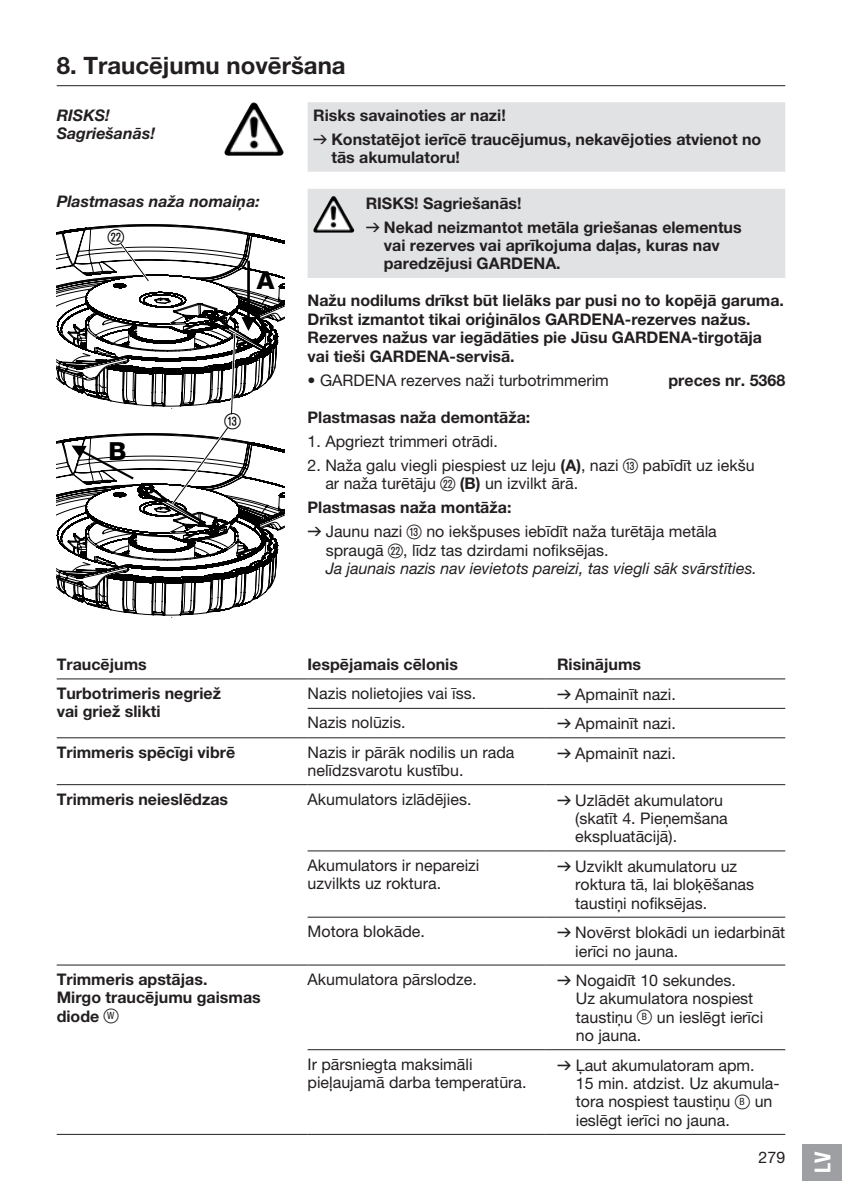
<style>
.page{position:relative;width:842px;height:1191px;background:#fff}
.page>*{position:absolute;margin:0;border:0;box-sizing:border-box;transform-origin:0 0}
.t1{font:800 25px "GARDENA Pro";color:#000}
.t2{font:700 24px "GARDENA Pro";color:#231f20}
.t3{font:22px "Ziffernim Kreisund Quadrat BQ";color:#000}
.t4{font:22px "GARDENA Pro Bo Cond";color:#fff}
.t5{font:16px/18.4px "GARDENA Pro";color:#231f20}
.t6{font:700 16px/18.4px "GARDENA Pro";color:#231f20}
.t7{font:italic 16px/18.4px "GARDENA Pro";color:#231f20}
.t8{font:italic 700 16px/18.4px "GARDENA Pro";color:#231f20}
.s1{font-family:"Formdruck";font-weight:400}
.s2{font-weight:700}
.s3{font-family:"Ziffernim Kreisund Quadrat BQ";font-size:20px}
.s4{font-family:"Formdruck"}
.s5{font-style:normal}
.s6{font-family:"Ziffernim Kreisund Quadrat BQ";font-style:normal;font-size:20px}
.s7{font-family:"Ziffernim Kreisund Quadrat BQ";font-weight:400;font-size:20px}
</style>
<div class="page">
<svg style="left:308px;top:102px;width:477px;height:176px;background:#e3e4e5"></svg>
<hr style="left:57px;top:85px;width:728px;height:1px;background:#231f20">
<img style="left:226px;top:103px;width:27px;height:44px">
<svg style="left:57px;top:224px;width:228px;height:394px"></svg>
<img style="left:315px;top:196px;width:18px;height:31px">
<hr style="left:57px;top:678px;width:251px;height:1px;background:#231f20">
<hr style="left:308px;top:678px;width:238px;height:1px;background:#231f20">
<hr style="left:546px;top:678px;width:239px;height:1px;background:#231f20">
<hr style="left:308px;top:708px;width:238px;height:1px;background:#231f20">
<hr style="left:546px;top:708px;width:239px;height:1px;background:#231f20">
<hr style="left:57px;top:737px;width:251px;height:1px;background:#231f20">
<hr style="left:308px;top:737px;width:238px;height:1px;background:#231f20">
<hr style="left:546px;top:737px;width:239px;height:1px;background:#231f20">
<hr style="left:308px;top:916px;width:238px;height:1px;background:#231f20">
<hr style="left:546px;top:916px;width:239px;height:1px;background:#231f20">
<hr style="left:308px;top:964px;width:238px;height:1px;background:#231f20">
<hr style="left:546px;top:964px;width:239px;height:1px;background:#231f20">
<hr style="left:308px;top:1049px;width:238px;height:1px;background:#231f20">
<hr style="left:546px;top:1049px;width:239px;height:1px;background:#231f20">
<hr style="left:57px;top:1134px;width:251px;height:1px;background:#231f20">
<hr style="left:308px;top:1134px;width:238px;height:1px;background:#231f20">
<hr style="left:546px;top:1134px;width:239px;height:1px;background:#231f20">
<hr style="left:57px;top:784px;width:251px;height:1px;background:#231f20">
<hr style="left:308px;top:784px;width:238px;height:1px;background:#231f20">
<hr style="left:546px;top:784px;width:239px;height:1px;background:#231f20">
<hr style="left:308px;top:850px;width:238px;height:1px;background:#231f20">
<hr style="left:546px;top:850px;width:239px;height:1px;background:#231f20">
<hr style="left:57px;top:964px;width:251px;height:1px;background:#231f20">
<div style="left:802px;top:1143px;width:40px;height:37px;background:#9d9fa2"></div>
<h2 class="t2" style="left:57px;top:50px;width:290px">8. Traucējumu novēršana</h2>
<p class="t8" style="left:57px;top:105px;width:100px">RISKS!<br>Sagriešanās!</p>
<p class="t6" style="left:313px;top:103px;width:450px;line-height:24px">Risks savainoties ar nazi!<br><span class="s1">v</span> Konstatējot ierīcē traucējumus, nekavējoties atvienot no</p>
<p class="t6" style="left:331px;top:148px;width:130px">tās akumulatoru!</p>
<p class="t8" style="left:57px;top:192px;width:205px">Plastmasas naža nomaiņa:</p>
<p class="t6" style="left:366px;top:190px;width:377px;line-height:24px">RISKS! Sagriešanās!<br><span class="s1">v</span> Nekad neizmantot metāla griešanas elementus</p>
<p class="t6" style="left:384px;top:236px;width:338px">vai rezerves vai aprīkojuma daļas, kuras nav paredzējusi GARDENA.</p>
<p class="t6" style="left:308px;top:291px;width:478px">Nažu nodilums drīkst būt lielāks par pusi no to kopējā garuma.<br>Drīkst izmantot tikai oriģinālos GARDENA-rezerves nažus.<br>Rezerves nažus var iegādāties pie Jūsu GARDENA-tirgotāja vai tieši GARDENA-servisā.</p>
<p class="t5" style="left:308px;top:370px;width:303px">• GARDENA rezerves naži turbotrimmerim</p>
<p class="t6" style="left:668px;top:370px;width:118px">preces nr. 5368</p>
<p class="t6" style="left:308px;top:407px;width:224px">Plastmasas naža demontāža:</p>
<p class="t5" style="left:308px;top:431px;width:192px">1. Apgriezt trimmeri otrādi.</p>
<p class="t5" style="left:325px;top:455px;width:431px;text-indent:-18px">2. Naža galu viegli piespiest uz leju <span class="s2">(A)</span>, nazi <span class="s3">E</span> pabīdīt uz iekšu ar naža turētāju <span class="s3">S</span> <span class="s2">(B)</span> un izvilkt ārā.</p>
<p class="t5" style="left:308px;top:495px;width:411px;line-height:24px"><span class="s2">Plastmasas naža montāža:<br></span><span class="s4">v</span> Jaunu nazi <span class="s3">E</span> no iekšpuses iebīdīt naža turētāja metāla</p>
<p class="t7" style="left:326px;top:540px;width:433px"><span class="s5">spraugā</span> <span class="s6">S</span><span class="s5">, līdz tas dzirdami nofiksējas.<br></span>Ja jaunais nazis nav ievietots pareizi, tas viegli sāk svārstīties.</p>
<h3 class="t3" style="left:108px;top:225px;width:18px">S</h3>
<h1 class="t1" style="left:257px;top:265px;width:19px">A</h1>
<h3 class="t3" style="left:224px;top:409px;width:18px">E</h3>
<h1 class="t1" style="left:109px;top:436px;width:20px">B</h1>
<p class="t6" style="left:57px;top:655px;width:92px">Traucējums</p>
<p class="t6" style="left:308px;top:655px;width:152px">Iespējamais cēlonis</p>
<p class="t6" style="left:557px;top:655px;width:86px">Risinājums</p>
<p class="t6" style="left:57px;top:683px;width:166px">Turbotrimeris negriež vai griež slikti</p>
<p class="t5" style="left:308px;top:683px;width:170px">Nazis nolietojies vai īss.</p>
<p class="t5" style="left:557px;top:684px;width:120px"><span class="s4">v</span> Apmainīt nazi.</p>
<p class="t5" style="left:308px;top:713px;width:100px">Nazis nolūzis.</p>
<p class="t5" style="left:557px;top:714px;width:120px"><span class="s4">v</span> Apmainīt nazi.</p>
<p class="t6" style="left:57px;top:742px;width:180px">Trimmeris spēcīgi vibrē</p>
<p class="t5" style="left:308px;top:742px;width:208px">Nazis ir pārāk nodilis un rada nelīdzsvarotu kustību.</p>
<p class="t5" style="left:557px;top:743px;width:120px"><span class="s4">v</span> Apmainīt nazi.</p>
<p class="t6" style="left:57px;top:789px;width:173px">Trimmeris neieslēdzas</p>
<p class="t5" style="left:308px;top:789px;width:165px">Akumulators izlādējies.</p>
<p class="t5" style="left:575px;top:790px;width:154px;text-indent:-18px"><span class="s4">v</span> Uzlādēt akumulatoru (skatīt 4. Pieņemšana ekspluatācijā).</p>
<p class="t5" style="left:308px;top:855px;width:173px">Akumulators ir nepareizi uzvilkts uz roktura.</p>
<p class="t5" style="left:575px;top:856px;width:180px;text-indent:-18px"><span class="s4">v</span> Uzviklt akumulatoru uz roktura tā, lai bloķēšanas taustiņi nofiksējas.</p>
<p class="t5" style="left:308px;top:922px;width:119px">Motora blokāde.</p>
<p class="t5" style="left:575px;top:923px;width:212px;text-indent:-18px"><span class="s4">v</span> Novērst blokādi un iedarbināt ierīci no jauna.</p>
<p class="t6" style="left:57px;top:969px;width:206px">Trimmeris apstājas.<br>Mirgo traucējumu gaismas diode <span class="s7">ß</span><sup>W</sup></p>
<p class="t5" style="left:308px;top:970px;width:171px">Akumulatora pārslodze.</p>
<p class="t5" style="left:576px;top:971px;width:189px;text-indent:-19px"><span class="s4">v</span> Nogaidīt 10 sekundes.<br>Uz akumulatora nospiest taustiņu <span class="s3">ß</span><sup>B</sup> un ieslēgt ierīci no jauna.</p>
<p class="t5" style="left:308px;top:1054px;width:221px">Ir pārsniegta maksimāli pieļaujamā darba temperatūra.</p>
<p class="t5" style="left:576px;top:1055px;width:205px;text-indent:-19px"><span class="s4">v</span> Ļaut akumulatoram apm.<br>15 min. atdzist. Uz akumula&shy;tora nospiest taustiņu <span class="s3">ß</span><sup>B</sup> un ieslēgt ierīci no jauna.</p>
<p class="t5" style="left:759px;top:1147px;width:28px">279</p>
<h3 class="t4" style="left:809px;top:1172px;width:23px;rotate:-90deg">LV</h3>
</div>
